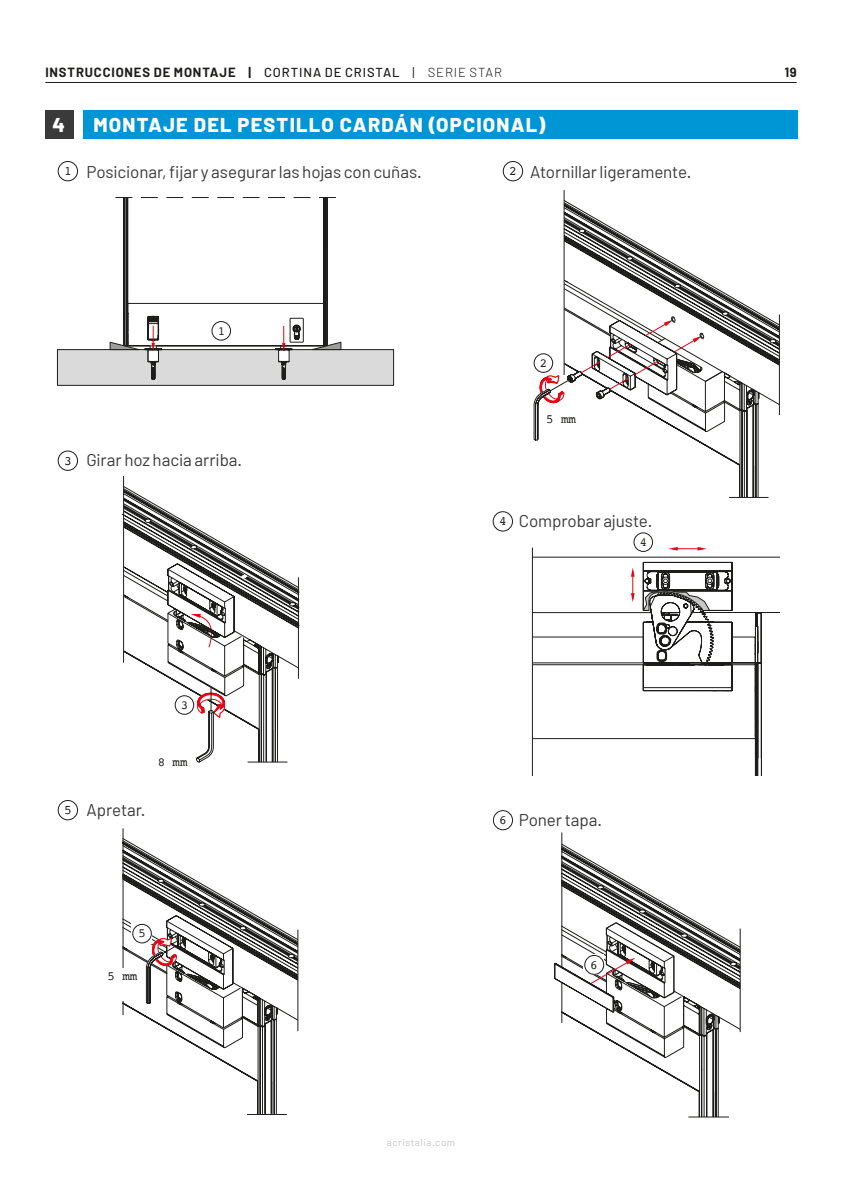
<style>
.page{position:relative;width:842px;height:1191px;background:#fff}
.page>*{position:absolute;margin:0;border:0;box-sizing:border-box;transform-origin:0 0}
.t1{font:800 20px "Barlow";letter-spacing:.06em;color:#fff}
.t2{font:17px "Barlow";letter-spacing:-.005em;color:#3b3a3a}
.t3{font:700 13px "Barlow";letter-spacing:.065em;color:#1d1d1b}
.t4{font:12.8px "Courier";color:#1d1d1b}
.t5{font:12.6px "Courier";color:#1d1d1b}
.t6{font:12.4px "Courier";color:#1d1d1b}
.t7{font:10px "Barlow";letter-spacing:.055em;color:#c7c7c6}
.s1{font-weight:500}
.s2{font-weight:400}
.s3{font-weight:300}
</style>
<div class="page">
<hr style="left:45px;top:82px;width:752px;height:1px;background:#1d1d1b">
<div style="left:45px;top:111px;width:29px;height:28px;background:#3b3a3a"></div>
<div style="left:83px;top:111px;width:714px;height:28px;background:#0095d4"></div>
<div style="left:57px;top:349px;width:337px;height:36px;background:#dadada"></div>
<div style="left:57px;top:349px;width:337px;height:36px;border:1px solid #1d1d1b"></div>
<svg style="left:110px;top:197px;width:231px;height:182px"></svg>
<div style="left:290px;top:318px;width:13px;height:24px;border:1px solid #1d1d1b"></div>
<svg style="left:123px;top:475px;width:176px;height:287px"></svg>
<svg style="left:533px;top:557px;width:247px;height:218px"></svg>
<svg style="left:643px;top:562px;width:89px;height:129px"></svg>
<hr style="left:672px;top:548px;width:31px;height:1px;background:#e30614">
<svg style="left:669px;top:547px;width:9px;height:3px"></svg>
<svg style="left:697px;top:547px;width:10px;height:3px"></svg>
<svg style="left:631px;top:567px;width:4px;height:35px"></svg>
<hr style="left:532px;top:845px;width:239px;height:1px;background:#1d1d1b">
<hr style="left:841px;top:547px;width:1px;height:75px;background:#1d1d1b">
<hr style="left:532px;top:547px;width:1px;height:228px;background:#1d1d1b">
<svg style="left:122px;top:837px;width:176px;height:277px"></svg>
<svg style="left:146px;top:915px;width:97px;height:133px"></svg>
<hr style="left:123px;top:828px;width:1px;height:187px;background:#1d1d1b">
<hr style="left:298px;top:929px;width:1px;height:102px;background:#1d1d1b">
<hr style="left:247px;top:1114px;width:40px;height:1px;background:#1d1d1b">
<svg style="left:554px;top:832px;width:187px;height:285px"></svg>
<div style="left:57px;top:968px;width:82px;height:32px;background:#fff"></div>
<div style="left:211px;top:320px;width:20px;height:21px;background:#fff"></div>
<div style="left:212px;top:321px;width:19px;height:19px;border:1px solid #1d1d1b;border-radius:50%"></div>
<svg style="left:534px;top:190px;width:246px;height:308px"></svg>
<div style="left:533px;top:352px;width:20px;height:21px;background:#fff"></div>
<div style="left:534px;top:353px;width:19px;height:20px;border:1px solid #1d1d1b;border-radius:50%"></div>
<div style="left:174px;top:694px;width:20px;height:21px;background:#fff"></div>
<div style="left:175px;top:695px;width:19px;height:19px;border:1px solid #1d1d1b;border-radius:50%"></div>
<svg style="left:633px;top:532px;width:20px;height:20px"></svg>
<div style="left:634px;top:532px;width:19px;height:20px;border:1px solid #1d1d1b;border-radius:50%"></div>
<svg style="left:131px;top:923px;width:21px;height:20px"></svg>
<div style="left:133px;top:924px;width:19px;height:19px;border:1px solid #1d1d1b;border-radius:50%"></div>
<svg style="left:583px;top:954px;width:21px;height:21px"></svg>
<div style="left:584px;top:955px;width:20px;height:19px;border:1px solid #1d1d1b;border-radius:50%"></div>
<div style="left:58px;top:161px;width:20px;height:20px;border:1px solid #1d1d1b;border-radius:50%"></div>
<div style="left:503px;top:161px;width:20px;height:20px;border:1px solid #1d1d1b;border-radius:50%"></div>
<div style="left:58px;top:451px;width:20px;height:19px;border:1px solid #1d1d1b;border-radius:50%"></div>
<div style="left:493px;top:511px;width:20px;height:20px;border:1px solid #1d1d1b;border-radius:50%"></div>
<div style="left:58px;top:800px;width:20px;height:20px;border:1px solid #1d1d1b;border-radius:50%"></div>
<div style="left:493px;top:810px;width:20px;height:20px;border:1px solid #1d1d1b;border-radius:50%"></div>
<p class="t3" style="left:45px;top:64px;width:458px">INSTRUCCIONES DE MONTAJE | <span class="s1">CORTINA DE CRISTAL</span> <span class="s2">|</span> <span class="s3">SERIE STAR</span></p>
<p class="t3" style="left:785px;top:64px;width:13px">19</p>
<p class="t1" style="left:53px;top:112px;width:14px">4</p>
<p class="t1" style="left:93px;top:112px;width:454px">MONTAJE DEL PESTILLO CARDÁN (OPCIONAL)</p>
<p class="t4" style="left:64px;top:161px;width:9px">1</p>
<p class="t2" style="left:509px;top:162px;width:184px"><sup>2</sup> Atornillar ligeramente.</p>
<p class="t2" style="left:86px;top:162px;width:337px">Posicionar, fijar y asegurar las hojas con cuñas.</p>
<p class="t6" style="left:218px;top:321px;width:9px">1</p>
<p class="t4" style="left:64px;top:451px;width:9px">3</p>
<p class="t2" style="left:86px;top:450px;width:157px">Girar hoz hacia arriba.</p>
<p class="t6" style="left:181px;top:695px;width:9px">3</p>
<p class="t4" style="left:64px;top:800px;width:9px">5</p>
<p class="t6" style="left:158px;top:752px;width:31px">8 mm</p>
<p class="t2" style="left:86px;top:799px;width:61px">Apretar.</p>
<p class="t6" style="left:138px;top:924px;width:9px">5</p>
<p class="t6" style="left:108px;top:966px;width:31px">5 mm</p>
<p class="t6" style="left:540px;top:353px;width:9px">2</p>
<p class="t6" style="left:546px;top:410px;width:31px">5 mm</p>
<p class="t4" style="left:499px;top:511px;width:9px">4</p>
<p class="t2" style="left:519px;top:510px;width:135px">Comprobar ajuste.</p>
<p class="t6" style="left:640px;top:532px;width:9px">4</p>
<p class="t4" style="left:499px;top:810px;width:9px">6</p>
<p class="t2" style="left:519px;top:809px;width:85px">Poner tapa.</p>
<p class="t5" style="left:590px;top:955px;width:9px">6</p>
<p class="t7" style="left:387px;top:1135px;width:70px">acristalia.com</p>
</div>
